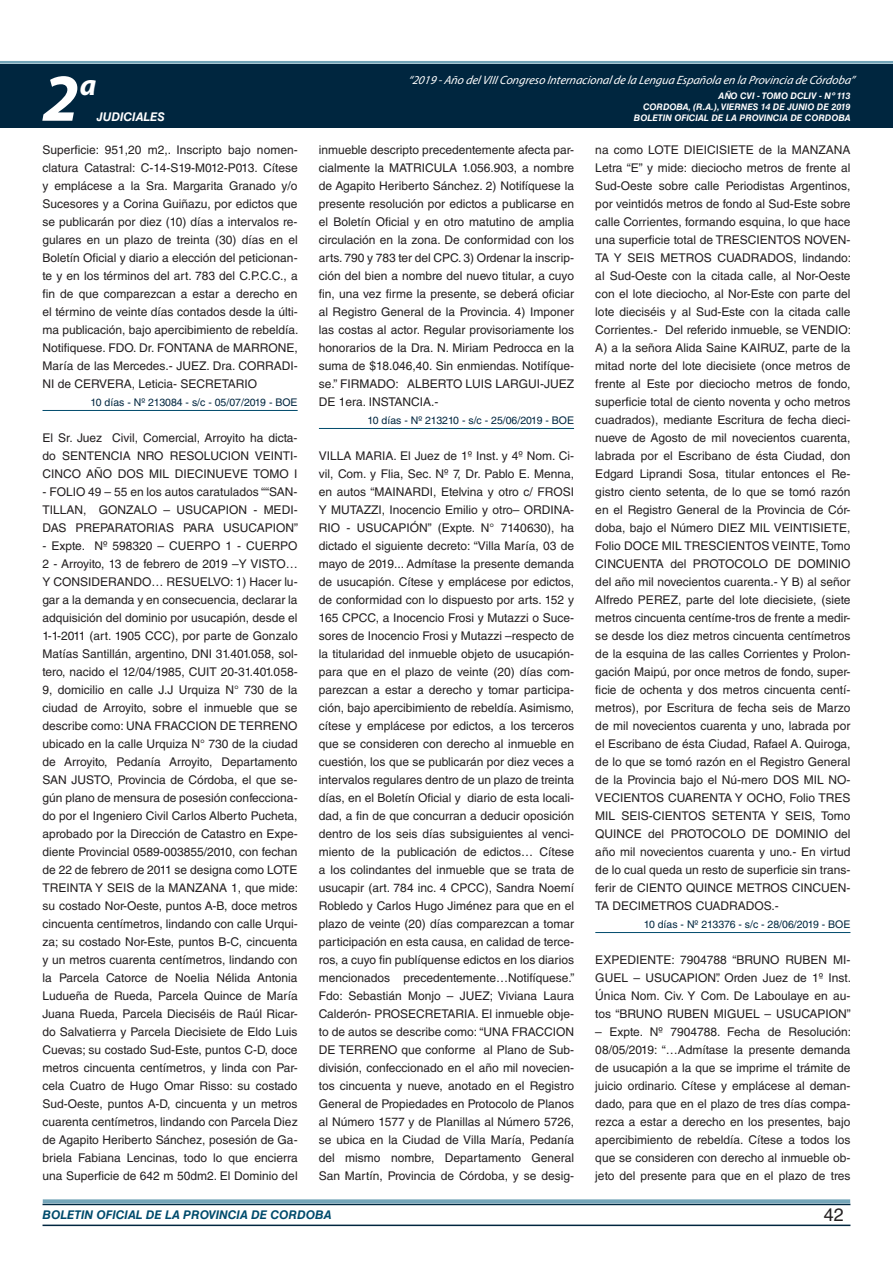
<style>
.page{position:relative;width:893px;height:1263px;background:#fff}
.page>*{position:absolute;margin:0;border:0;box-sizing:border-box;transform-origin:0 0}
.t1{font:italic 700 67.5px "Myriad Pro";color:#fff}
.t2{font:italic 700 30px "Myriad Pro";color:#fff}
.t3{font:18px "Helvetica LT Std";color:#231f20}
.t4{font:12px/18px "Helvetica LT Std";color:#231f20;text-align:justify}
.t5{font:italic 12px "Myriad Pro";color:#fff}
.t6{font:italic 700 12px "Helvetica LT Std";color:#004b6c}
.t7{font:italic 700 12px "Helvetica LT Std";color:#fff}
.t8{font:10.5px "Helvetica LT Std";color:#00263f}
.t9{font:italic 700 9px/10.8px "Helvetica LT Std";color:#fff;text-align:right}
</style>
<div class="page">
<div style="left:0;top:61px;width:893px;height:6px;background:#fff;opacity:.75"></div>
<div style="left:0;top:64px;width:893px;height:64px;background:#00263f"></div>
<hr style="left:43px;top:1224px;width:807px;height:2px;background:#00263f">
<div style="left:42px;top:1198px;width:809px;height:8px;background:#fff;opacity:.75"></div>
<hr style="left:43px;top:410px;width:255px;height:1px;background:#004b6c">
<hr style="left:319px;top:428px;width:255px;height:1px;background:#004b6c">
<hr style="left:595px;top:932px;width:255px;height:1px;background:#004b6c">
<h2 class="t2" style="left:80px;top:66px;width:18px">a</h2>
<p class="t5" style="left:408px;top:72px;width:448px">“2019 -Año delVIIICongreso Internacionalde la Lengua Esp añola en la Provincia de Córdoba”</p>
<h1 class="t1" style="left:43px;top:54px;width:38px">2</h1>
<p class="t9" style="left:643px;top:91px;width:209px">AÑO CVI - TOMO DCLIV - Nº 113<br>CORDOBA, (R.A.), VIERNES 14 DE JUNIO DE 2019</p>
<p class="t7" style="left:97px;top:110px;width:70px">JUDICIALES</p>
<p class="t9" style="left:634px;top:112px;width:218px">BOLETIN OFICIAL DE LA PROVINCIA DE CORDOBA</p>
<p class="t4" style="left:43px;top:141px;width:257px">Superficie: 951,20 m2,. Inscripto bajo nomen&shy;clatura Catastral: C-14-S19-M012-P013. Cítese y emplácese a la Sra. Margarita Granado y/o Sucesores y a Corina Guiñazu, por edictos que se publicarán por diez (10) días a intervalos re&shy;gulares en un plazo de treinta (30) días en el Boletín Oficial y diario a elección del peticionan&shy;te y en los términos del art. 783 del C.P.C.C., a fin de que comparezcan a estar a derecho en el término de veinte días contados desde la últi&shy;ma publicación, bajo apercibimiento de rebeldía.<br>Notifiquese. FDO. Dr. FONTANA de MARRONE, María de las Mercedes.- JUEZ. Dra. CORRADI-NI de CERVERA, Leticia- SECRETARIO</p>
<p class="t8" style="left:91px;top:396px;width:209px">10 días - Nº 213084 - s/c - 05/07/2019 - BOE</p>
<p class="t4" style="left:43px;top:429px;width:257px">El Sr. Juez Civil, Comercial, Arroyito ha dicta&shy;do SENTENCIA NRO RESOLUCION VEINTI-CINCO AÑO DOS MIL DIECINUEVE TOMO I</p>
<p class="t4" style="left:43px;top:483px;width:257px">- FOLIO 49 – 55 en los autos caratulados ““SAN-TILLAN, GONZALO – USUCAPION - MEDI-DAS PREPARATORIAS PARA USUCAPION”</p>
<p class="t4" style="left:43px;top:537px;width:257px">- Expte. Nº 598320 – CUERPO 1 - CUERPO 2 - Arroyito, 13 de febrero de 2019 –Y VISTO… Y CONSIDERANDO… RESUELVO: 1) Hacer lu&shy;gar a la demanda y en consecuencia, declarar la adquisición del dominio por usucapión, desde el 1-1-2011 (art. 1905 CCC), por parte de Gonzalo Matías Santillán, argentino, DNI 31.401.058, sol&shy;tero, nacido el 12/04/1985, CUIT 20-31.401.058- 9, domicilio en calle J.J Urquiza N° 730 de la ciudad de Arroyito, sobre el inmueble que se describe como: UNA FRACCION DE TERRENO ubicado en la calle Urquiza N° 730 de la ciudad de Arroyito, Pedanía Arroyito, Departamento SAN JUSTO, Provincia de Córdoba, el que se&shy;gún plano de mensura de posesión confecciona&shy;do por el Ingeniero Civil Carlos Alberto Pucheta, aprobado por la Dirección de Catastro en Expe&shy;diente Provincial 0589-003855/2010, con fechan de 22 de febrero de 2011 se designa como LOTE TREINTA Y SEIS de la MANZANA 1, que mide: su costado Nor-Oeste, puntos A-B, doce metros cincuenta centímetros, lindando con calle Urqui&shy;za; su costado Nor-Este, puntos B-C, cincuenta y un metros cuarenta centímetros, lindando con la Parcela Catorce de Noelia Nélida Antonia Ludueña de Rueda, Parcela Quince de María Juana Rueda, Parcela Dieciséis de Raúl Ricar&shy;do Salvatierra y Parcela Diecisiete de Eldo Luis Cuevas; su costado Sud-Este, puntos C-D, doce metros cincuenta centímetros, y linda con Par&shy;cela Cuatro de Hugo Omar Risso: su costado Sud-Oeste, puntos A-D, cincuenta y un metros cuarenta centímetros, lindando con Parcela Diez de Agapito Heriberto Sánchez, posesión de Ga&shy;briela Fabiana Lencinas, todo lo que encierra una Superficie de 642 m 50dm2. El Dominio del</p>
<p class="t4" style="left:319px;top:141px;width:257px">inmueble descripto precedentemente afecta par&shy;cialmente la MATRICULA 1.056.903, a nombre de Agapito Heriberto Sánchez. 2) Notifíquese la presente resolución por edictos a publicarse en el Boletín Oficial y en otro matutino de amplia circulación en la zona. De conformidad con los arts. 790 y 783 ter del CPC. 3) Ordenar la inscrip&shy;ción del bien a nombre del nuevo titular, a cuyo fin, una vez firme la presente, se deberá oficiar al Registro General de la Provincia. 4) Imponer las costas al actor. Regular provisoriamente los honorarios de la Dra. N. Miriam Pedrocca en la suma de $18.046,40. Sin enmiendas. Notifíque&shy;se.” FIRMADO: ALBERTO LUIS LARGUI-JUEZ DE 1era. INSTANCIA.-</p>
<p class="t8" style="left:368px;top:414px;width:208px">10 días - Nº 213210 - s/c - 25/06/2019 - BOE</p>
<p class="t4" style="left:319px;top:447px;width:257px">VILLA MARIA. El Juez de 1º Inst. y 4º Nom. Ci&shy;vil, Com. y Flia, Sec. Nº 7, Dr. Pablo E. Menna, en autos “MAINARDI, Etelvina y otro c/ FROSI Y MUTAZZI, Inocencio Emilio y otro– ORDINA-RIO - USUCAPIÓN” (Expte. N° 7140630), ha dictado el siguiente decreto: “Villa María, 03 de mayo de 2019... Admítase la presente demanda de usucapión. Cítese y emplácese por edictos, de conformidad con lo dispuesto por arts. 152 y 165 CPCC, a Inocencio Frosi y Mutazzi o Suce&shy;sores de Inocencio Frosi y Mutazzi –respecto de la titularidad del inmueble objeto de usucapión&shy;para que en el plazo de veinte (20) días com&shy;parezcan a estar a derecho y tomar participa&shy;ción, bajo apercibimiento de rebeldía. Asimismo, cítese y emplácese por edictos, a los terceros que se consideren con derecho al inmueble en cuestión, los que se publicarán por diez veces a intervalos regulares dentro de un plazo de treinta días, en el Boletín Oficial y diario de esta locali&shy;dad, a fin de que concurran a deducir oposición dentro de los seis días subsiguientes al venci&shy;miento de la publicación de edictos… Cítese a los colindantes del inmueble que se trata de usucapir (art. 784 inc. 4 CPCC), Sandra Noemí Robledo y Carlos Hugo Jiménez para que en el plazo de veinte (20) días comparezcan a tomar participación en esta causa, en calidad de terce&shy;ros, a cuyo fin publíquense edictos en los diarios mencionados precedentemente…Notifíquese.” Fdo: Sebastián Monjo – JUEZ; Viviana Laura Calderón- PROSECRETARIA. El inmueble obje&shy;to de autos se describe como: “UNA FRACCION DE TERRENO que conforme al Plano de Sub&shy;división, confeccionado en el año mil novecien&shy;tos cincuenta y nueve, anotado en el Registro General de Propiedades en Protocolo de Planos al Número 1577 y de Planillas al Número 5726, se ubica en la Ciudad de Villa María, Pedanía del mismo nombre, Departamento General San Martín, Provincia de Córdoba, y se desig-</p>
<p class="t4" style="left:595px;top:141px;width:257px">na como LOTE DIEICISIETE de la MANZANA Letra “E” y mide: dieciocho metros de frente al Sud-Oeste sobre calle Periodistas Argentinos, por veintidós metros de fondo al Sud-Este sobre calle Corrientes, formando esquina, lo que hace una superficie total de TRESCIENTOS NOVEN-TA Y SEIS METROS CUADRADOS, lindando: al Sud-Oeste con la citada calle, al Nor-Oeste con el lote dieciocho, al Nor-Este con parte del lote dieciséis y al Sud-Este con la citada calle Corrientes.- Del referido inmueble, se VENDIO:<br>A) a la señora Alida Saine KAIRUZ, parte de la mitad norte del lote diecisiete (once metros de frente al Este por dieciocho metros de fondo, superficie total de ciento noventa y ocho metros cuadrados), mediante Escritura de fecha dieci&shy;nueve de Agosto de mil novecientos cuarenta, labrada por el Escribano de ésta Ciudad, don Edgard Liprandi Sosa, titular entonces el Re&shy;gistro ciento setenta, de lo que se tomó razón en el Registro General de la Provincia de Cór&shy;doba, bajo el Número DIEZ MIL VEINTISIETE, Folio DOCE MIL TRESCIENTOS VEINTE, Tomo CINCUENTA del PROTOCOLO DE DOMINIO del año mil novecientos cuarenta.- Y B) al señor Alfredo PEREZ, parte del lote diecisiete, (siete metros cincuenta centíme-tros de frente a medir&shy;se desde los diez metros cincuenta centímetros de la esquina de las calles Corrientes y Prolon&shy;gación Maipú, por once metros de fondo, super&shy;ficie de ochenta y dos metros cincuenta centí&shy;metros), por Escritura de fecha seis de Marzo de mil novecientos cuarenta y uno, labrada por el Escribano de ésta Ciudad, Rafael A. Quiroga, de lo que se tomó razón en el Registro General de la Provincia bajo el Nú-mero DOS MIL NO-VECIENTOS CUARENTA Y OCHO, Folio TRES MIL SEIS-CIENTOS SETENTA Y SEIS, Tomo QUINCE del PROTOCOLO DE DOMINIO del año mil novecientos cuarenta y uno.- En virtud de lo cual queda un resto de superficie sin trans&shy;ferir de CIENTO QUINCE METROS CINCUEN-TA DECIMETROS CUADRADOS.-</p>
<p class="t8" style="left:644px;top:918px;width:208px">10 días - Nº 213376 - s/c - 28/06/2019 - BOE</p>
<p class="t4" style="left:595px;top:951px;width:257px">EXPEDIENTE: 7904788 “BRUNO RUBEN MI-GUEL – USUCAPION”. Orden Juez de 1º Inst.<br>Única Nom. Civ. Y Com. De Laboulaye en au&shy;tos “BRUNO RUBEN MIGUEL – USUCAPION”</p>
<p class="t4" style="left:595px;top:1023px;width:257px">– Expte. Nº 7904788. Fecha de Resolución:<br>08/05/2019: “…Admítase la presente demanda de usucapión a la que se imprime el trámite de juicio ordinario. Cítese y emplácese al deman&shy;dado, para que en el plazo de tres días compa&shy;rezca a estar a derecho en los presentes, bajo apercibimiento de rebeldía. Cítese a todos los que se consideren con derecho al inmueble ob&shy;jeto del presente para que en el plazo de tres</p>
<p class="t6" style="left:43px;top:1208px;width:290px">BOLETIN OFICIAL DE LA PROVINCIA DE CORDOBA</p>
<h3 class="t3" style="left:824px;top:1204px;width:22px">42</h3>
</div>
